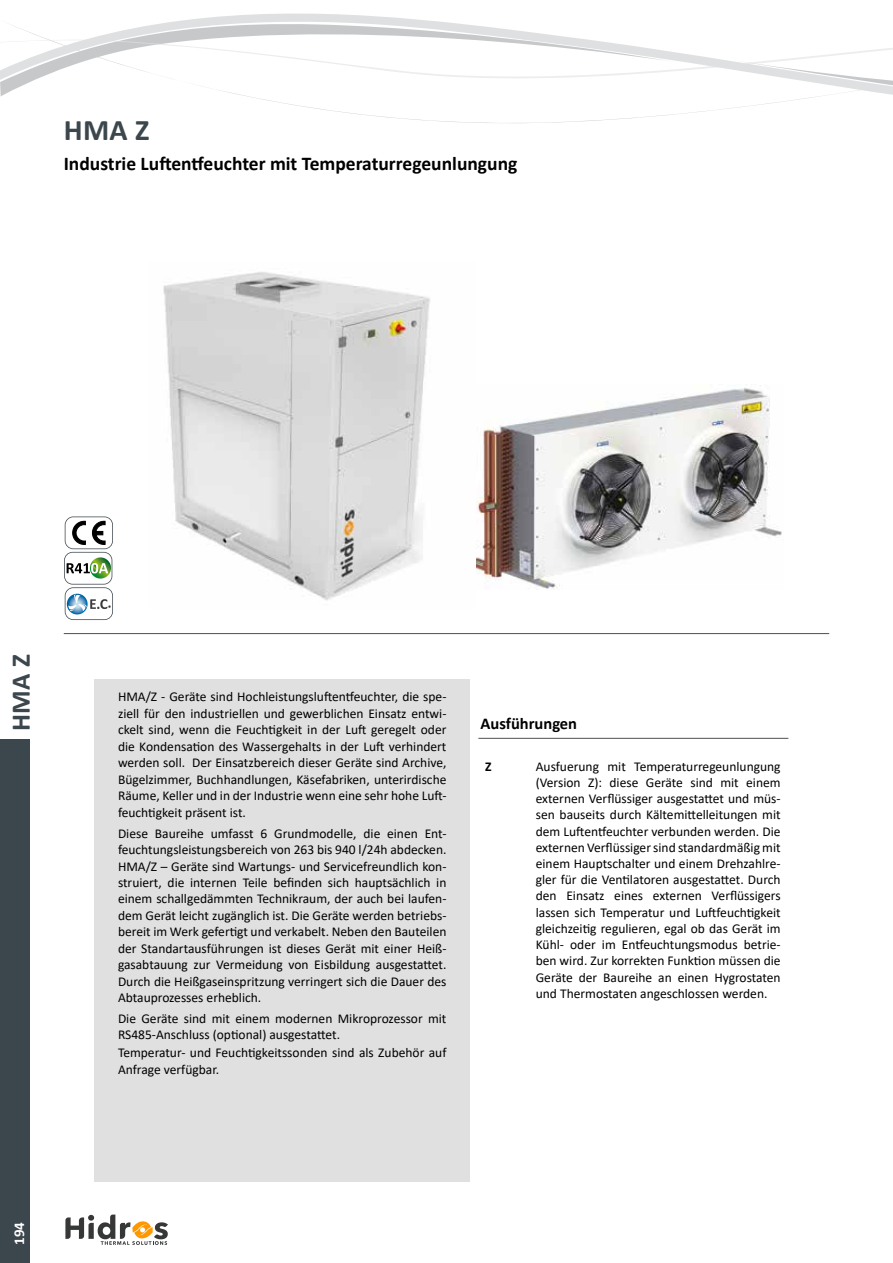
<style>
.page{position:relative;width:893px;height:1263px;background:#fff}
.page>*{position:absolute;margin:0;border:0;box-sizing:border-box;transform-origin:0 0}
.t1{font:700 30px "Calibri";color:#3c464d}
.t2{font:700 27px "Calibri";color:#3c464d}
.t3{font:700 19.5px "Calibri";color:#000}
.t4{font:700 16.5px "Calibri";color:#000}
.t5{font:700 15px "Calibri";color:#fff}
.t6{font:13.5px/16.2px "Calibri";color:#000;text-align:justify}
.t7{font:700 13.5px "Calibri";color:#000}
.s1{font-weight:700;font-size:13.05px}
</style>
<div class="page">
<div style="left:0;top:739px;width:30px;height:524px;background:#3c464d"></div>
<hr style="left:478px;top:738px;width:310px;height:1px;background:#58585a">
<hr style="left:64px;top:633px;width:765px;height:1px;background:#58585a">
<svg style="left:0;top:13px;width:893px;height:111px"></svg>
<svg style="left:65px;top:1214px;width:103px;height:31px"></svg>
<img style="left:476px;top:385px;width:306px;height:204px">
<img style="left:163px;top:272px;width:267px;height:329px">
<svg style="left:64px;top:516px;width:49px;height:104px"></svg>
<div style="left:94px;top:679px;width:375px;height:502px;background:#e0e0e0"></div>
<h1 class="t1" style="left:64px;top:109px;width:87px">HMA Z</h1>
<h3 class="t3" style="left:64px;top:150px;width:455px">Industrie Luftentfeuchter mit Temperaturregeunlungung</h3>
<h2 class="t2" style="left:2px;top:731px;width:79px;rotate:-90deg">HMA Z</h2>
<p class="t6" style="left:118px;top:688px;width:330px">HMA/Z - Geräte sind Hochleistungsluftentfeuchter, die spe&shy;ziell für den industriellen und gewerblichen Einsatz entwi&shy;ckelt sind, wenn die Feuchtigkeit in der Luft geregelt oder die Kondensation des Wassergehalts in der Luft verhindert werden soll. Der Einsatzbereich dieser Geräte sind Archive,</p>
<p class="t6" style="left:118px;top:787px;width:330px">Räume, Keller und in der Industrie wenn eine sehr hohe Luft&shy;feuchtigkeit präsent ist.</p>
<p class="t6" style="left:118px;top:825px;width:330px">Diese Baureihe umfasst 6 Grundmodelle, die einen Ent&shy;feuchtungsleistungsbereich von 263 bis 940 l/24h abdecken.<br>HMA/Z – Geräte sind Wartungs- und Servicefreundlich kon&shy;struiert, die internen Teile befinden sich hauptsächlich in einem schallgedämmten Technikraum, der auch bei laufen&shy;dem Gerät leicht zugänglich ist. Die Geräte werden betriebs&shy;bereit im Werk gefertigt und verkabelt. Neben den Bauteilen der Standartausführungen ist dieses Gerät mit einer Heiß&shy;gasabtauung zur Vermeidung von Eisbildung ausgestattet.<br>Durch die Heißgaseinspritzung verringert sich die Dauer des Abtauprozesses erheblich.</p>
<p class="t6" style="left:118px;top:1010px;width:330px">Die Geräte sind mit einem modernen Mikroprozessor mit<br>RS485-Anschluss (optional) ausgestattet.</p>
<p class="t6" style="left:118px;top:1044px;width:330px">Temperatur- und Feuchtigkeitssonden sind als Zubehör auf<br>Anfrage verfügbar.</p>
<p class="t6" style="left:67px;top:771px;width:381px"><span class="s1">COP≥4,1</span> Bügelzimmer, Buchhandlungen, Käsefabriken, unterirdische</p>
<p class="t4" style="left:480px;top:711px;width:98px">Ausführungen</p>
<p class="t7" style="left:485px;top:757px;width:8px">Z</p>
<p class="t6" style="left:536px;top:758px;width:246px">Ausfuerung mit Temperaturregeunlungung (Version Z): diese Geräte sind mit einem externen Verflüssiger ausgestattet und müs&shy;sen bauseits durch Kältemittelleitungen mit dem Luftentfeuchter verbunden werden. Die externen Verflüssiger sind standardmäßig mit einem Hauptschalter und einem Drehzahlre&shy;gler für die Ventilatoren ausgestattet. Durch den Einsatz eines externen Verflüssigers lassen sich Temperatur und Luftfeuchtigkeit gleichzeitig regulieren, egal ob das Gerät im Kühl- oder im Entfeuchtungsmodus betrie&shy;ben wird. Zur korrekten Funktion müssen die Geräte der Baureihe an einen Hygrostaten und Thermostaten angeschlossen werden.</p>
<p class="t5" style="left:8px;top:1245px;width:24px;rotate:-90deg">194</p>
</div>
